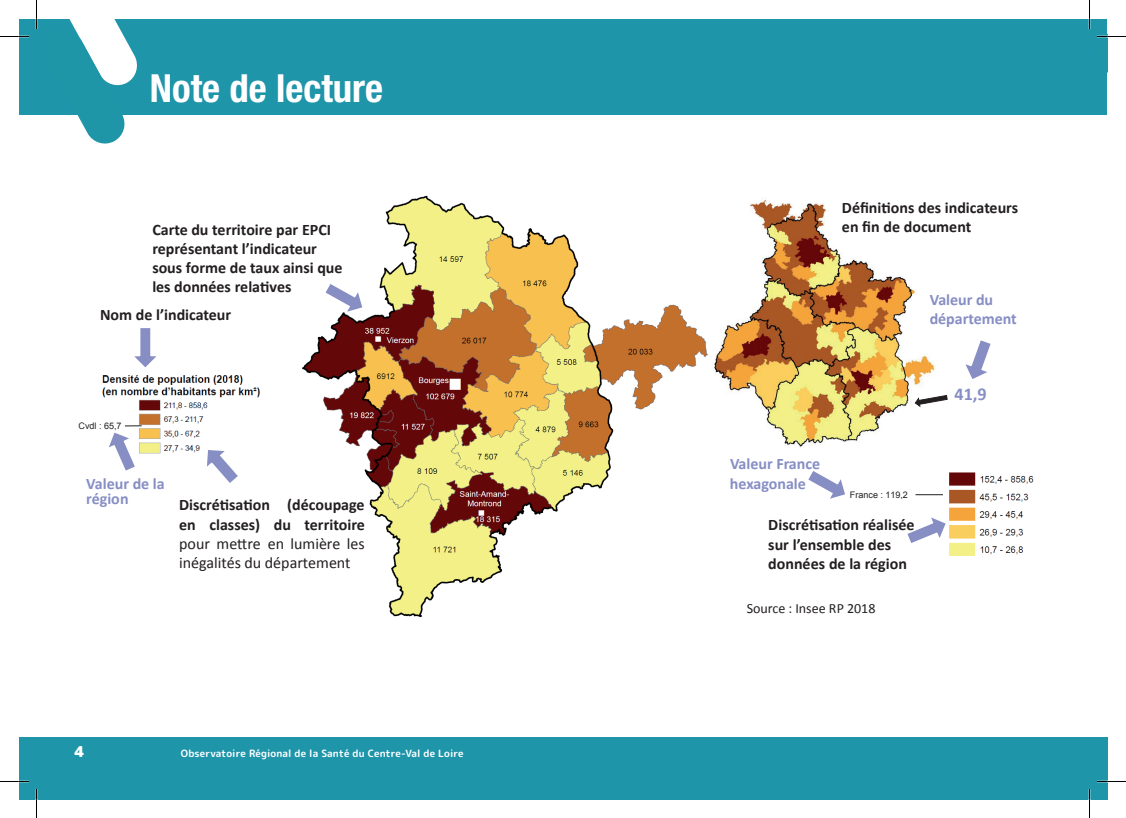
<style>
.page{position:relative;width:1126px;height:818px;background:#fff}
.page>*{position:absolute;margin:0;border:0;box-sizing:border-box;transform-origin:0 0}
.t1{font:700 condensed 38.75px "Helvetica Neue";color:#fff}
.t2{font:700 18px "Calibri";color:#868ec4}
.t3{font:700 16px/19.2px "Calibri";color:#231f20}
.t4{font:700 16px/19.2px "Calibri";color:#868ec4}
.t5{font:16px/19.2px "Calibri";color:#231f20}
.t6{font:900 15px "Rounded Mplus 1 c";color:#fff}
.t7{font:14px "Calibri";color:#231f20}
.t8{font:700 10px "Rounded Mplus 1 c";letter-spacing:.01em;color:#fff}
.t9{font:9px "Arial";color:#231f20}
</style>
<div class="page">
<div style="left:19px;top:736px;width:1077px;height:62px;background:#1f95aa"></div>
<div style="left:19px;top:19px;width:1070px;height:95px;background:#1f95aa"></div>
<div style="left:1085px;top:736px;width:22px;height:62px;background:#1f95aa"></div>
<img style="left:714px;top:197px;width:221px;height:250px">
<img style="left:302px;top:195px;width:406px;height:422px">
<hr style="left:915px;top:494px;width:31px;height:1px;background:#231f20">
<img style="left:943px;top:472px;width:91px;height:84px">
<svg style="left:321px;top:280px;width:45px;height:36px"></svg>
<svg style="left:808px;top:471px;width:37px;height:28px"></svg>
<svg style="left:907px;top:511px;width:42px;height:35px"></svg>
<div style="left:692px;top:233px;width:51px;height:15px;background:#fff"></div>
<img style="left:102px;top:375px;width:158px;height:79px">
<svg style="left:134px;top:328px;width:23px;height:40px"></svg>
<svg style="left:103px;top:425px;width:39px;height:46px"></svg>
<svg style="left:965px;top:340px;width:26px;height:39px"></svg>
<svg style="left:203px;top:446px;width:39px;height:37px"></svg>
<svg style="left:913px;top:394px;width:35px;height:14px"></svg>
<svg style="left:0;top:36px;width:29px;height:1px"></svg>
<svg style="left:36px;top:0;width:104px;height:144px"></svg>
<svg style="left:36px;top:789px;width:1px;height:28px"></svg>
<svg style="left:1088px;top:0;width:37px;height:115px"></svg>
<svg style="left:1088px;top:789px;width:2px;height:28px"></svg>
<h1 class="t1" style="left:150px;top:65px;width:235px">Note de lecture</h1>
<p class="t3" style="left:152px;top:219px;width:192px">Carte du territoire par EPCI représentant l’indicateur sous forme de taux ainsi que les données relatives</p>
<p class="t3" style="left:100px;top:305px;width:133px">Nom de l’indicateur</p>
<p class="t9" style="left:79px;top:420px;width:45px">Cvdl : 65,7</p>
<p class="t4" style="left:86px;top:475px;width:80px;line-height:15.2px">Valeur de la région</p>
<p class="t3" style="left:179px;top:495px;width:187px">Discrétisation (découpage en classes) du territoire</p>
<p class="t5" style="left:179px;top:533px;width:187px">pour mettre en lumière les inégalités du département</p>
<p class="t6" style="left:75px;top:740px;width:11px">4</p>
<p class="t8" style="left:181px;top:745px;width:284px">Observatoire Régional de la Santé du Centre-Val de Loire</p>
<p class="t3" style="left:841px;top:198px;width:177px">Définitions des indicateurs en fin de document</p>
<p class="t4" style="left:929px;top:290px;width:89px">Valeur du département</p>
<p class="t4" style="left:730px;top:454px;width:92px">Valeur France hexagonale</p>
<p class="t3" style="left:768px;top:515px;width:148px">Discrétisation réalisée sur l’ensemble des données de la région</p>
<p class="t9" style="left:849px;top:488px;width:60px">France : 119,2</p>
<p class="t7" style="left:746px;top:599px;width:130px">Source : Insee RP 2018</p>
<p class="t2" style="left:954px;top:382px;width:34px">41,9</p>
</div>
